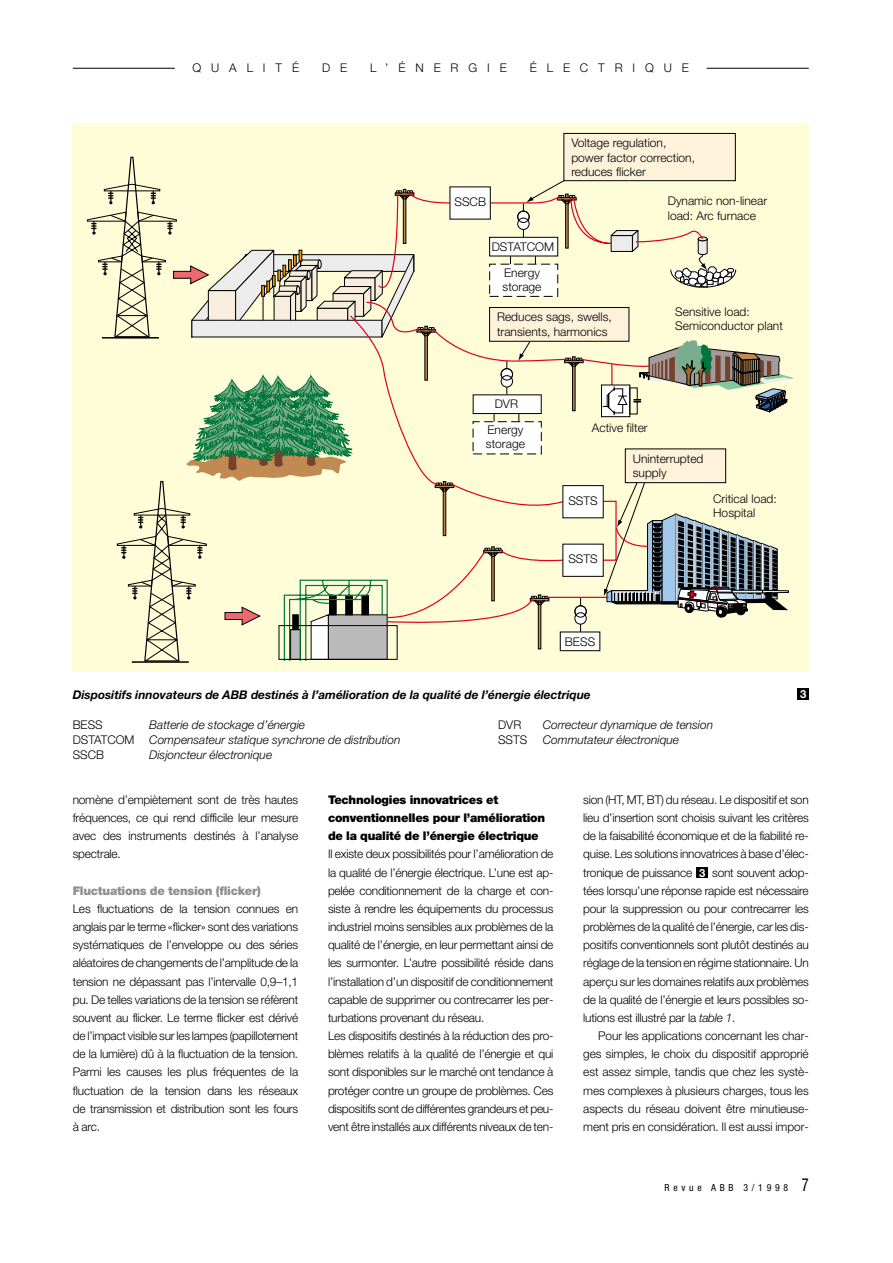
<style>
.page{position:relative;width:893px;height:1263px;background:#fff}
.page>*{position:absolute;margin:0;border:0;box-sizing:border-box;transform-origin:0 0}
.t1{font:300 12px/18.1px "Helvetica Neue";letter-spacing:-.015em;color:#000}
.t2{font:italic 300 12px "Helvetica Neue";color:#000}
.t3{font:900 12px/18.1px "Helvetica Neue";letter-spacing:-.02em;color:#000}
.t4{font:italic 700 12px "Helvetica Neue";color:#000}
.t5{font:900 12px "Helvetica Neue";letter-spacing:-.02em;color:#8f8f8f}
.t6{font:300 12px "Helvetica Neue";letter-spacing:.835em;color:#000}
.t7{font:700 11.25px "Helvetica Neue";color:#fff}
.t8{font:condensed 9.75px "Helvetica Neue";letter-spacing:.385em;color:#000}
.s1{font-style:normal}
.s2{font-style:italic}
.s3{font-size:18px}
</style>
<div class="page">
<div style="left:696px;top:867px;width:11px;height:11px;background:#000"></div>
<div style="left:73px;top:123px;width:735px;height:549px;background:#fffcd8"></div>
<hr style="left:132px;top:661px;width:57px;height:2px;background:#000">
<div style="left:563px;top:133px;width:172px;height:48px;background:#fef2da;border:1px solid #000"></div>
<svg style="left:86px;top:156px;width:708px;height:506px"></svg>
<div style="left:797px;top:689px;width:11px;height:11px;background:#000"></div>
<hr style="left:73px;top:68px;width:102px;height:1px;background:#000">
<hr style="left:706px;top:68px;width:102px;height:1px;background:#000">
<p class="t6" style="left:192px;top:64px;width:108px">QUALITÉ</p>
<p class="t1" style="left:322px;top:60px;width:27px">D E</p>
<p class="t6" style="left:370px;top:64px;width:138px">L’ÉNERGIE</p>
<p class="t6" style="left:529px;top:64px;width:161px">ÉLECTRIQUE</p>
<p class="t1" style="left:454px;top:193px;width:33px">SSCB</p>
<p class="t1" style="left:491px;top:235px;width:64px;line-height:25.8px;text-align:center">DSTATCOM<br>Energy</p>
<p class="t1" style="left:502px;top:279px;width:40px">storage</p>
<p class="t1" style="left:571px;top:137px;width:125px;line-height:14.2px">Voltage regulation, power factor correction, reduces flicker</p>
<p class="t1" style="left:667px;top:195px;width:101px;line-height:14.2px">Dynamic non-linear load: Arc furnace</p>
<p class="t1" style="left:497px;top:311px;width:116px;line-height:14.2px">Reduces sags, swells, transients, harmonics</p>
<p class="t1" style="left:494px;top:396px;width:25px">DVR</p>
<p class="t1" style="left:486px;top:424px;width:40px;line-height:14.2px">Energy storage</p>
<p class="t1" style="left:592px;top:419px;width:57px">Active filter</p>
<p class="t1" style="left:675px;top:306px;width:109px;line-height:14.2px">Sensitive load:<br>Semiconductor plant</p>
<p class="t1" style="left:568px;top:493px;width:31px">SSTS</p>
<p class="t1" style="left:568px;top:551px;width:31px">SSTS</p>
<p class="t1" style="left:632px;top:453px;width:72px;line-height:14.2px">Uninterrupted supply</p>
<p class="t1" style="left:713px;top:493px;width:65px;line-height:14.2px">Critical load:<br>Hospital</p>
<p class="t1" style="left:565px;top:633px;width:32px">BESS</p>
<p class="t4" style="left:73px;top:690px;width:519px">Dispositifs innovateurs de ABB destinés à l’amélioration de la qualité de l’énergie électrique</p>
<p class="t1" style="left:73px;top:717px;width:31px">BESS</p>
<p class="t2" style="left:149px;top:720px;width:157px">Batterie de stockage d’énergie</p>
<p class="t1" style="left:498px;top:717px;width:25px">DVR</p>
<p class="t2" style="left:543px;top:720px;width:172px">Correcteur dynamique de tension</p>
<p class="t2" style="left:73px;top:735px;width:329px"><span class="s1">DSTATCOM</span> Compensateur statique synchrone de distribution</p>
<p class="t1" style="left:498px;top:732px;width:31px">SSTS</p>
<p class="t2" style="left:543px;top:735px;width:138px">Commutateur électronique</p>
<p class="t1" style="left:73px;top:747px;width:33px">SSCB</p>
<p class="t2" style="left:149px;top:750px;width:124px">Disjoncteur électronique</p>
<p class="t7" style="left:800px;top:690px;width:8px">3</p>
<p class="t1" style="left:73px;top:792px;width:227px;text-align:justify">nomène d’empiètement sont de très hautes fréquences, ce qui rend difficile leur mesure avec des instruments destinés à l’analyse spectrale.</p>
<p class="t5" style="left:73px;top:886px;width:190px">Fluctuations de tension (flicker)</p>
<p class="t1" style="left:73px;top:901px;width:227px;text-align:justify">Les fluctuations de la tension connues en anglais par le terme «flicker» sont des variations systématiques de l’enveloppe ou des séries aléatoires de changements de l’amplitude de la tension ne dépassant pas l’intervalle 0,9–1,1 pu. De telles variations de la tension se réfèrent souvent au flicker. Le terme flicker est dérivé de l’impact visible sur les lampes (papillotement de la lumière) dû à la fluctuation de la tension.<br>Parmi les causes les plus fréquentes de la fluctuation de la tension dans les réseaux de transmission et distribution sont les fours à arc.</p>
<p class="t3" style="left:328px;top:792px;width:219px">Technologies innovatrices et conventionnelles pour l’amélioration de la qualité de l’énergie électrique</p>
<p class="t1" style="left:328px;top:846px;width:227px">Il existe deux possibilités pour l’amélioration de la qualité de l’énergie électrique. L’une est ap&shy;pelée conditionnement de la charge et con&shy;siste à rendre les équipements du processus industriel moins sensibles aux problèmes de la qualité de l’énergie, en leur permettant ainsi de les surmonter. L’autre possibilité réside dans l’installation d’un dispositif de conditionnement capable de supprimer ou contrecarrer les per&shy;turbations provenant du réseau.<br>Les dispositifs destinés à la réduction des pro&shy;blèmes relatifs à la qualité de l’énergie et qui sont disponibles sur le marché ont tendance à protéger contre un groupe de problèmes. Ces dispositifs sont de différentes grandeurs et peu&shy;vent être installés aux différents niveaux de ten-</p>
<p class="t1" style="left:583px;top:792px;width:227px;text-align:justify">sion (HT, MT, BT) du réseau. Le dispositif et son lieu d’insertion sont choisis suivant les critères de la faisabilité économique et de la fiabilité re&shy;quise. Les solutions innovatrices à base d’élec&shy;tronique de puissance</p>
<p class="t1" style="left:583px;top:864px;width:227px;text-align:justify;text-indent:129px">sont souvent adop&shy;tées lorsqu’une réponse rapide est nécessaire pour la suppression ou pour contrecarrer les problèmes de la qualité de l’énergie, car les dis&shy;positifs conventionnels sont plutôt destinés au réglage de la tension en régime stationnaire. Un aperçu sur les domaines relatifs aux problèmes de la qualité de l’énergie et leurs possibles so&shy;lutions est illustré par la <span class="s2">table 1</span>.</p>
<p class="t1" style="left:583px;top:1028px;width:227px;text-align:justify;text-indent:15px">Pour les applications concernant les char&shy;ges simples, le choix du dispositif approprié est assez simple, tandis que chez les systè&shy;mes complexes à plusieurs charges, tous les aspects du réseau doivent être minutieuse&shy;ment pris en considération. Il est aussi impor-</p>
<p class="t7" style="left:699px;top:868px;width:8px">3</p>
<p class="t8" style="left:664px;top:1184px;width:146px">Revue ABB 3/1998 <span class="s3">7</span></p>
</div>
